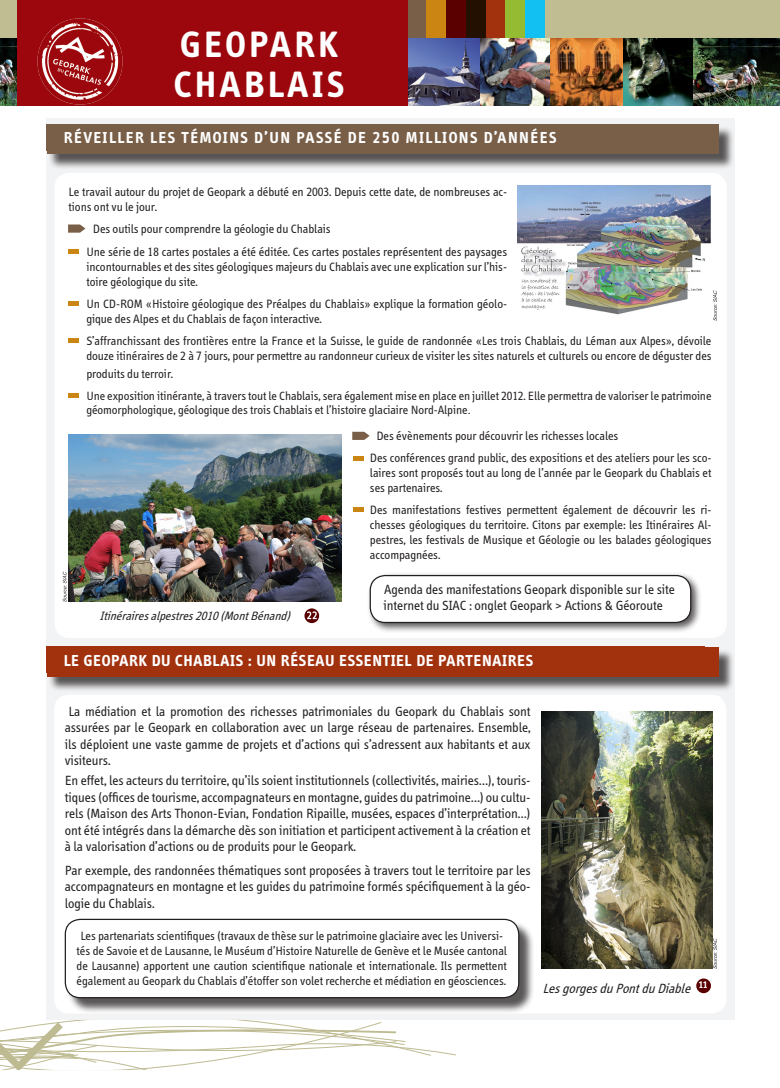
<style>
.page{position:relative;width:780px;height:1088px;background:#fff}
.page>*{position:absolute;margin:0;border:0;box-sizing:border-box;transform-origin:0 0}
.t1{font:700 37.5px "Info";letter-spacing:.1em;color:#fff}
.Titre{font:700 16.25px "Info";letter-spacing:.065em;color:#fff}
.Titre-2{font:700 16.25px "Info";letter-spacing:.1em;color:#fff}
.t2{font:13.75px/16.5px "Info";color:#231f20;text-align:justify}
.t3{font:italic 13.75px "Info";color:#231f20}
.t4{font:12.5px/15px "Info";color:#231f20}
.t5{font:italic 12.5px "Info";color:#231f20}
.t6{font:12.38px/14.9px "Info";color:#231f20}
.t7{font:700 10px "Info";color:#fff}
.s1{font-family:"Arial"}
</style>
<div class="page">
<div style="left:0;top:0;width:35px;height:39px;background:#c1bd92"></div>
<div style="left:18px;top:0;width:762px;height:39px;background:#c1bd92"></div>
<div style="left:505px;top:0;width:20px;height:39px;background:#95bb33"></div>
<div style="left:485px;top:0;width:20px;height:39px;background:#a2320e"></div>
<div style="left:445px;top:0;width:20px;height:39px;background:#5a0000"></div>
<div style="left:426px;top:0;width:19px;height:39px;background:#cb8512"></div>
<div style="left:406px;top:0;width:20px;height:39px;background:#795f47"></div>
<div style="left:465px;top:0;width:20px;height:39px;background:#241000"></div>
<div style="left:525px;top:0;width:20px;height:39px;background:#12c0f2"></div>
<div style="left:46px;top:119px;width:688px;height:901px;background:#f2f3f4"></div>
<img style="left:0;top:39px;width:18px;height:66px">
<img style="left:408px;top:39px;width:371px;height:66px">
<div style="left:18px;top:1px;width:390px;height:105px;background:#9b070c"></div>
<div style="left:48px;top:126px;width:686px;height:44px;background:#231f20;opacity:.75"></div>
<div style="left:47px;top:124px;width:671px;height:30px;background:#795f47"></div>
<div style="left:46px;top:124px;width:658px;height:27px;background:#795f47"></div>
<div style="left:48px;top:648px;width:686px;height:44px;background:#231f20;opacity:.75"></div>
<div style="left:47px;top:647px;width:671px;height:29px;background:#a2320e"></div>
<div style="left:46px;top:646px;width:658px;height:27px;background:#a2320e"></div>
<div style="left:54px;top:173px;width:672px;height:465px;background:#fff;border-radius:15px"></div>
<img style="left:517px;top:185px;width:193px;height:130px">
<img style="left:68px;top:434px;width:273px;height:167px">
<div style="left:54px;top:694px;width:672px;height:319px;background:#fff;border-radius:15px"></div>
<img style="left:541px;top:711px;width:171px;height:258px">
<div style="left:696px;top:978px;width:15px;height:15px;background:#5a0000;border-radius:50%"></div>
<hr style="left:68px;top:249px;width:11px;height:4px;background:#cb8512">
<hr style="left:68px;top:302px;width:11px;height:4px;background:#cb8512">
<div style="left:68px;top:338px;width:11px;height:5px;background:#cb8512"></div>
<div style="left:68px;top:393px;width:11px;height:5px;background:#cb8512"></div>
<div style="left:353px;top:456px;width:11px;height:5px;background:#cb8512"></div>
<div style="left:353px;top:507px;width:11px;height:5px;background:#cb8512"></div>
<div style="left:67px;top:920px;width:468px;height:94px;background:#231f20;opacity:.75"></div>
<div style="left:65px;top:919px;width:453px;height:79px;background:#fff;border-radius:15px"></div>
<div style="left:65px;top:919px;width:454px;height:79px;border:1px solid #231f20;border-radius:15px"></div>
<svg style="left:713px;top:290px;width:3px;height:31px"></svg>
<svg style="left:63px;top:572px;width:3px;height:30px"></svg>
<svg style="left:713px;top:938px;width:3px;height:31px"></svg>
<svg style="left:0;top:1020px;width:456px;height:50px"></svg>
<svg style="left:352px;top:432px;width:17px;height:8px"></svg>
<svg style="left:68px;top:224px;width:17px;height:9px"></svg>
<img style="left:37px;top:18px;width:86px;height:87px">
<div style="left:366px;top:572px;width:336px;height:61px;background:#231f20;opacity:.75"></div>
<div style="left:370px;top:575px;width:320px;height:47px;background:#fff;border-radius:15px"></div>
<div style="left:369px;top:575px;width:322px;height:48px;border:1px solid #231f20;border-radius:15px"></div>
<svg style="left:304px;top:608px;width:15px;height:15px"></svg>
<svg style="left:307px;top:611px;width:10px;height:8px"></svg>
<p class="t1" style="left:180px;top:23px;width:158px">GEOPARK</p>
<p class="t1" style="left:174px;top:63px;width:171px">CHABLAIS</p>
<p class="Titre-2" style="left:64px;top:129px;width:494px">RÉVEILLER LES TÉMOINS D’UN PASSÉ DE 250 MILLIONS D’ANNÉES</p>
<p class="t4" style="left:69px;top:185px;width:440px">Le travail autour du projet de Geopark a débuté en 2003. Depuis cette date, de nombreuses ac&shy;tions ont vu le jour.</p>
<p class="t4" style="left:93px;top:222px;width:239px">Des outils pour comprendre la géologie du Chablais</p>
<p class="t4" style="left:86px;top:244px;width:422px;text-align:justify">Une série de 18 cartes postales a été éditée. Ces cartes postales représentent des paysages incontournables et des sites géologiques majeurs du Chablais avec une explication sur l’his&shy;toire géologique du site.</p>
<p class="t4" style="left:86px;top:296px;width:422px">Un CD-ROM «Histoire géologique des Préalpes du Chablais» explique la formation géolo&shy;gique des Alpes et du Chablais de façon interactive.</p>
<p class="t4" style="left:86px;top:333px;width:626px">S’affranchissant des frontières entre la France et la Suisse, le guide de randonnée «Les trois Chablais, du Léman aux Alpes», dévoile douze itinéraires de 2 à 7 jours, pour permettre au randonneur curieux de visiter les sites naturels et culturels ou encore de déguster des</p>
<p class="t4" style="left:86px;top:366px;width:88px">produits du terroir.</p>
<p class="t6" style="left:86px;top:388px;width:626px">Une exposition itinérante, à travers tout le Chablais, sera également mise en place en juillet 2012. Elle permettra de valoriser le patrimoine géomorphologique, géologique des trois Chablais et l’histoire glaciaire Nord-Alpine<span class="s1">.</span></p>
<p class="t4" style="left:376px;top:428px;width:243px">Des évènements pour découvrir les richesses locales</p>
<p class="t4" style="left:370px;top:450px;width:343px;text-align:justify">Des conférences grand public, des expositions et des ateliers pour les sco&shy;laires sont proposés tout au long de l’année par le Geopark du Chablais et ses partenaires.</p>
<p class="t4" style="left:370px;top:503px;width:343px;text-align:justify">Des manifestations festives permettent également de découvrir les ri&shy;chesses géologiques du territoire. Citons par exemple: les Itinéraires Al&shy;pestres, les festivals de Musique et Géologie ou les balades géologiques accompagnées.</p>
<p class="t5" style="left:100px;top:609px;width:195px">Itinérairesalpestres2010(MontBénand)</p>
<p class="t2" style="left:383px;top:581px;width:293px">Agenda des manifestations Geopark disponible sur le site internet du SIAC : onglet Geopark &gt; Actions &amp; Géoroute</p>
<p class="Titre" style="left:64px;top:651px;width:470px">LE GEOPARK DU CHABLAIS : UN RÉSEAU ESSENTIEL DE PARTENAIRES</p>
<p class="t2" style="left:65px;top:703px;width:467px">La médiation et la promotion des richesses patrimoniales du Geopark du Chablais sont assurées par le Geopark en collaboration avec un large réseau de partenaires. Ensemble, ils déploient une vaste gamme de projets et d’actions qui s’adressent aux habitants et aux visiteurs.</p>
<p class="t2" style="left:65px;top:772px;width:467px">En effet, les acteurs du territoire, qu’ils soient institutionnels (collectivités, mairies…), touris&shy;tiques (offices de tourisme, accompagnateurs en montagne, guides du patrimoine…) ou cultu&shy;rels (Maison des Arts Thonon-Evian, Fondation Ripaille, musées, espaces d’interprétation…) ont été intégrés dans la démarche dès son initiation et participent activement à la création et à la valorisation d’actions ou de produits pour le Geopark.</p>
<p class="t2" style="left:65px;top:862px;width:467px">Par exemple, des randonnées thématiques sont proposées à travers tout le territoire par les accompagnateurs en montagne et les guides du patrimoine formés spécifiquement à la géo&shy;logie du Chablais.</p>
<p class="t4" style="left:77px;top:928px;width:432px;text-align:center">Les partenariats scientifiques (travaux de thèse sur le patrimoine glaciaire avec les Universi&shy;tés de Savoie et de Lausanne, le Muséum d’Histoire Naturelle de Genève et le Musée cantonal de Lausanne) apportent une caution scientifique nationale et internationale. Ils permettent également au Geopark du Chablais d’étoffer son volet recherche et médiation en géosciences.</p>
<p class="t3" style="left:542px;top:981px;width:153px">LesgorgesduPontduDiable</p>
<p class="t7" style="left:698px;top:979px;width:11px">11</p>
</div>
